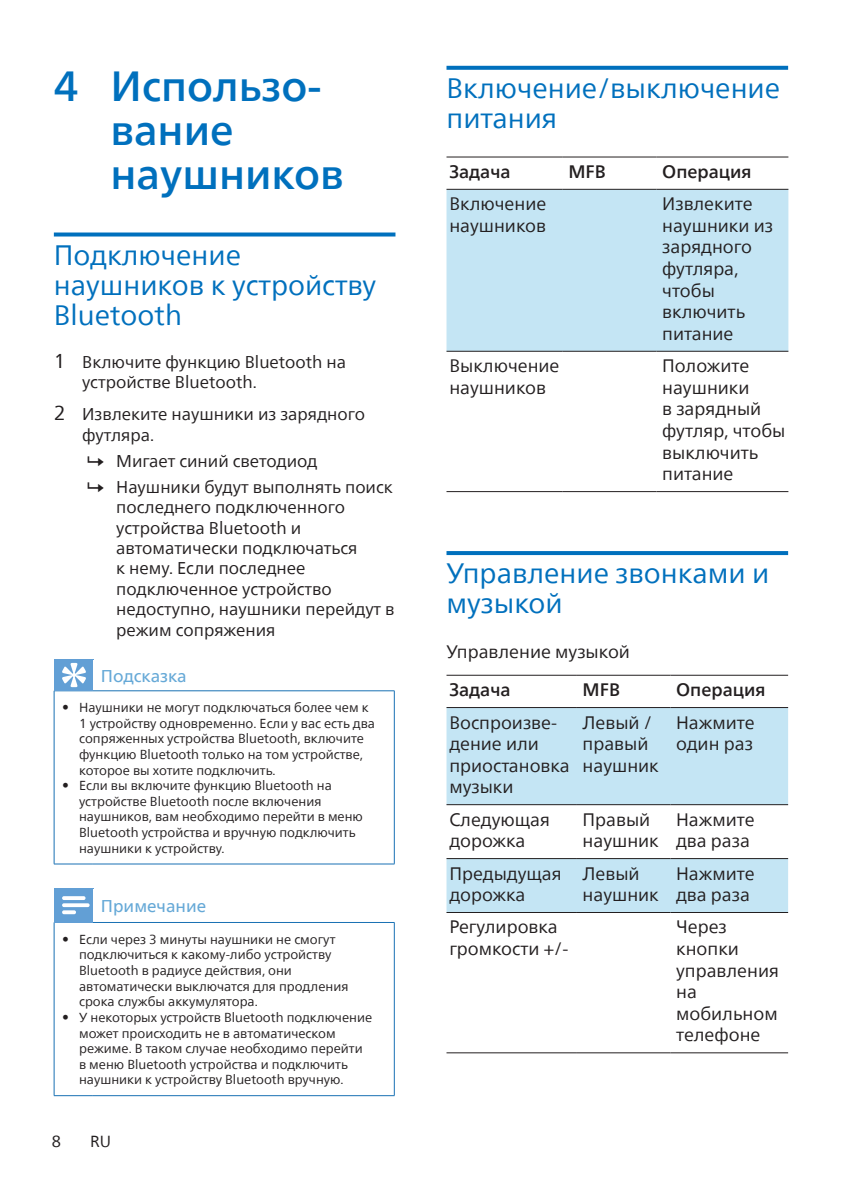
<style>
.page{position:relative;width:842px;height:1191px;background:#fff}
.page>*{position:absolute;margin:0;border:0;box-sizing:border-box;transform-origin:0 0}
.t1{font:500 42px/44px "Neue Frutiger World";color:#0070bd}
.heading2{font:28px/30px "Neue Frutiger World";color:#0070bd}
.Body_Text{font:18px/21.6px "Neue Frutiger World";color:#231f20}
.Body_Text-2{font:500 18px "Neue Frutiger World";color:#231f20}
.Body_Text__0{font:18px "Neue Frutiger World";color:#231f20}
.t2{font:17px/20.4px "Neue Frutiger World";color:#231f20}
.notes-caption-paragr{font:17px "Neue Frutiger World";color:#66a9d7}
.t3{font:16px "Neue Frutiger World";color:#231f20}
.t4{font:13px/15.6px "Neue Frutiger World";color:#231f20}
.s1{font-size:20px}
.s2{font-weight:300;font-size:14px}
</style>
<div class="page">
<svg style="left:54px;top:232px;width:341px;height:4px"></svg>
<hr style="left:394px;top:691px;width:1px;height:172px;background:#1971b4">
<hr style="left:54px;top:691px;width:1px;height:172px;background:#1971b4">
<hr style="left:54px;top:863px;width:39px;height:1px;background:#1971b4">
<hr style="left:93px;top:863px;width:302px;height:1px;background:#1971b4">
<hr style="left:93px;top:690px;width:302px;height:1px;background:#1971b4">
<hr style="left:54px;top:690px;width:39px;height:1px;background:#1971b4">
<div style="left:54px;top:659px;width:39px;height:31px;background:#629fd5"></div>
<hr style="left:93px;top:660px;width:1px;height:30px;background:#629fd5">
<svg style="left:62px;top:663px;width:24px;height:24px"></svg>
<hr style="left:394px;top:922px;width:1px;height:173px;background:#1971b4">
<hr style="left:54px;top:922px;width:1px;height:173px;background:#1971b4">
<hr style="left:54px;top:1095px;width:39px;height:1px;background:#1971b4">
<hr style="left:93px;top:1095px;width:302px;height:1px;background:#1971b4">
<hr style="left:93px;top:922px;width:302px;height:1px;background:#1971b4">
<hr style="left:54px;top:922px;width:39px;height:1px;background:#1971b4">
<div style="left:54px;top:888px;width:39px;height:34px;background:#629fd5"></div>
<hr style="left:93px;top:888px;width:1px;height:34px;background:#629fd5">
<svg style="left:62px;top:896px;width:28px;height:18px"></svg>
<svg style="left:446px;top:66px;width:342px;height:4px"></svg>
<svg style="left:446px;top:551px;width:342px;height:4px"></svg>
<div style="left:446px;top:190px;width:342px;height:161px;background:#c4e5f4"></div>
<hr style="left:446px;top:156px;width:117px;height:1px;background:#231f20">
<hr style="left:563px;top:156px;width:94px;height:1px;background:#231f20">
<hr style="left:657px;top:156px;width:131px;height:1px;background:#231f20">
<hr style="left:446px;top:189px;width:117px;height:1px;background:#231f20">
<hr style="left:563px;top:189px;width:94px;height:1px;background:#231f20">
<hr style="left:657px;top:189px;width:131px;height:1px;background:#231f20">
<hr style="left:446px;top:351px;width:117px;height:1px;background:#231f20">
<hr style="left:563px;top:351px;width:94px;height:1px;background:#231f20">
<hr style="left:657px;top:351px;width:131px;height:1px;background:#231f20">
<hr style="left:446px;top:491px;width:117px;height:1px;background:#231f20">
<hr style="left:563px;top:491px;width:94px;height:1px;background:#231f20">
<hr style="left:657px;top:491px;width:131px;height:1px;background:#231f20">
<svg style="left:446px;top:708px;width:342px;height:204px;fill:#c4e5f4"></svg>
<hr style="left:446px;top:674px;width:131px;height:1px;background:#231f20">
<hr style="left:577px;top:674px;width:93px;height:1px;background:#231f20">
<hr style="left:670px;top:674px;width:118px;height:1px;background:#231f20">
<hr style="left:446px;top:707px;width:131px;height:1px;background:#231f20">
<hr style="left:577px;top:707px;width:93px;height:1px;background:#231f20">
<hr style="left:670px;top:707px;width:118px;height:1px;background:#231f20">
<hr style="left:446px;top:804px;width:131px;height:1px;background:#231f20">
<hr style="left:577px;top:804px;width:93px;height:1px;background:#231f20">
<hr style="left:670px;top:804px;width:118px;height:1px;background:#231f20">
<hr style="left:446px;top:858px;width:131px;height:1px;background:#231f20">
<hr style="left:577px;top:858px;width:93px;height:1px;background:#231f20">
<hr style="left:670px;top:858px;width:118px;height:1px;background:#231f20">
<hr style="left:446px;top:912px;width:131px;height:1px;background:#231f20">
<hr style="left:577px;top:912px;width:93px;height:1px;background:#231f20">
<hr style="left:670px;top:912px;width:118px;height:1px;background:#231f20">
<hr style="left:446px;top:1052px;width:131px;height:1px;background:#231f20">
<hr style="left:577px;top:1052px;width:93px;height:1px;background:#231f20">
<hr style="left:670px;top:1052px;width:118px;height:1px;background:#231f20">
<p class="t1" style="left:111px;top:65px;width:235px;text-indent:-57px">4 Использо&shy;вание наушников</p>
<p class="heading2" style="left:54px;top:240px;width:324px">Подключение наушников к устройству<br>Bluetooth</p>
<p class="t2" style="left:82px;top:352px;width:265px;text-indent:-28px"><span class="s1">1</span> Включите функцию Bluetooth на устройстве Bluetooth.</p>
<p class="t2" style="left:82px;top:404px;width:284px;text-indent:-28px"><span class="s1">2</span> Извлеките наушники из зарядного футляра.</p>
<p class="t2" style="left:116px;top:451px;width:203px">Мигает синий светодиод</p>
<p class="t2" style="left:116px;top:477px;width:280px">Наушники будут выполнять поиск последнего подключенного устройства Bluetooth и автоматически подключаться<br>к нему. Если последнее подключенное устройство недоступно, наушники перейдут в режим сопряжения</p>
<p class="notes-caption-paragr" style="left:101px;top:662px;width:87px">Подсказка</p>
<p class="t4" style="left:79px;top:700px;width:297px;text-indent:-17px"><span class="s2">•</span> Наушники не могут подключаться более чем к 1 устройству одновременно. Если у вас есть два сопряженных устройства Bluetooth, включите функцию Bluetooth только на том устройстве, которое вы хотите подключить.</p>
<p class="t4" style="left:79px;top:778px;width:285px;text-indent:-17px"><span class="s2">•</span> Если вы включите функцию Bluetooth на устройстве Bluetooth после включения наушников, вам необходимо перейти в меню Bluetooth устройства и вручную подключить наушники к устройству.</p>
<p class="notes-caption-paragr" style="left:101px;top:892px;width:107px">Примечание</p>
<p class="t4" style="left:79px;top:931px;width:271px;text-indent:-17px"><span class="s2">•</span> Если через 3 минуты наушники не смогут подключиться к какому-либо устройству Bluetooth в радиусе действия, они автоматически выключатся для продления срока службы аккумулятора.</p>
<p class="t4" style="left:79px;top:1009px;width:295px;text-indent:-17px"><span class="s2">•</span> У некоторых устройств Bluetooth подключение может происходить не в автоматическом режиме. В таком случае необходимо перейти в меню Bluetooth устройства и подключить наушники к устройству Bluetooth вручную.</p>
<p class="t3" style="left:52px;top:1128px;width:11px">8</p>
<p class="t3" style="left:90px;top:1128px;width:22px">RU</p>
<p class="heading2" style="left:446px;top:74px;width:335px">Включение/выключение питания</p>
<p class="Body_Text-2" style="left:449px;top:157px;width:63px">Задача</p>
<p class="Body_Text-2" style="left:568px;top:157px;width:39px">MFB</p>
<p class="Body_Text-2" style="left:662px;top:157px;width:91px">Операция</p>
<p class="Body_Text" style="left:449px;top:193px;width:98px">Включение наушников</p>
<p class="Body_Text" style="left:662px;top:193px;width:112px">Извлеките наушники из зарядного футляра, чтобы включить питание</p>
<p class="Body_Text" style="left:449px;top:355px;width:112px">Выключение наушников</p>
<p class="Body_Text" style="left:662px;top:355px;width:125px">Положите наушники<br>в зарядный футляр, чтобы выключить питание</p>
<p class="heading2" style="left:446px;top:559px;width:324px">Управление звонками и музыкой</p>
<p class="Body_Text__0" style="left:446px;top:637px;width:185px">Управление музыкой</p>
<p class="Body_Text-2" style="left:449px;top:675px;width:63px">Задача</p>
<p class="Body_Text-2" style="left:583px;top:675px;width:39px">MFB</p>
<p class="Body_Text-2" style="left:676px;top:675px;width:91px">Операция</p>
<p class="Body_Text" style="left:449px;top:711px;width:122px">Воспроизве&shy;дение или приостановка музыки</p>
<p class="Body_Text" style="left:583px;top:711px;width:78px">Левый / правый наушник</p>
<p class="Body_Text" style="left:676px;top:711px;width:80px">Нажмите один раз</p>
<p class="Body_Text" style="left:449px;top:808px;width:102px">Следующая дорожка</p>
<p class="Body_Text" style="left:583px;top:808px;width:78px">Правый наушник</p>
<p class="Body_Text" style="left:676px;top:808px;width:80px">Нажмите два раза</p>
<p class="Body_Text" style="left:449px;top:862px;width:114px">Предыдущая дорожка</p>
<p class="Body_Text" style="left:583px;top:862px;width:78px">Левый наушник</p>
<p class="Body_Text" style="left:676px;top:862px;width:80px">Нажмите два раза</p>
<p class="Body_Text" style="left:449px;top:916px;width:121px">Регулировка громкости +/-</p>
<p class="Body_Text" style="left:676px;top:916px;width:104px">Через кнопки управления на мобильном телефоне</p>
</div>
